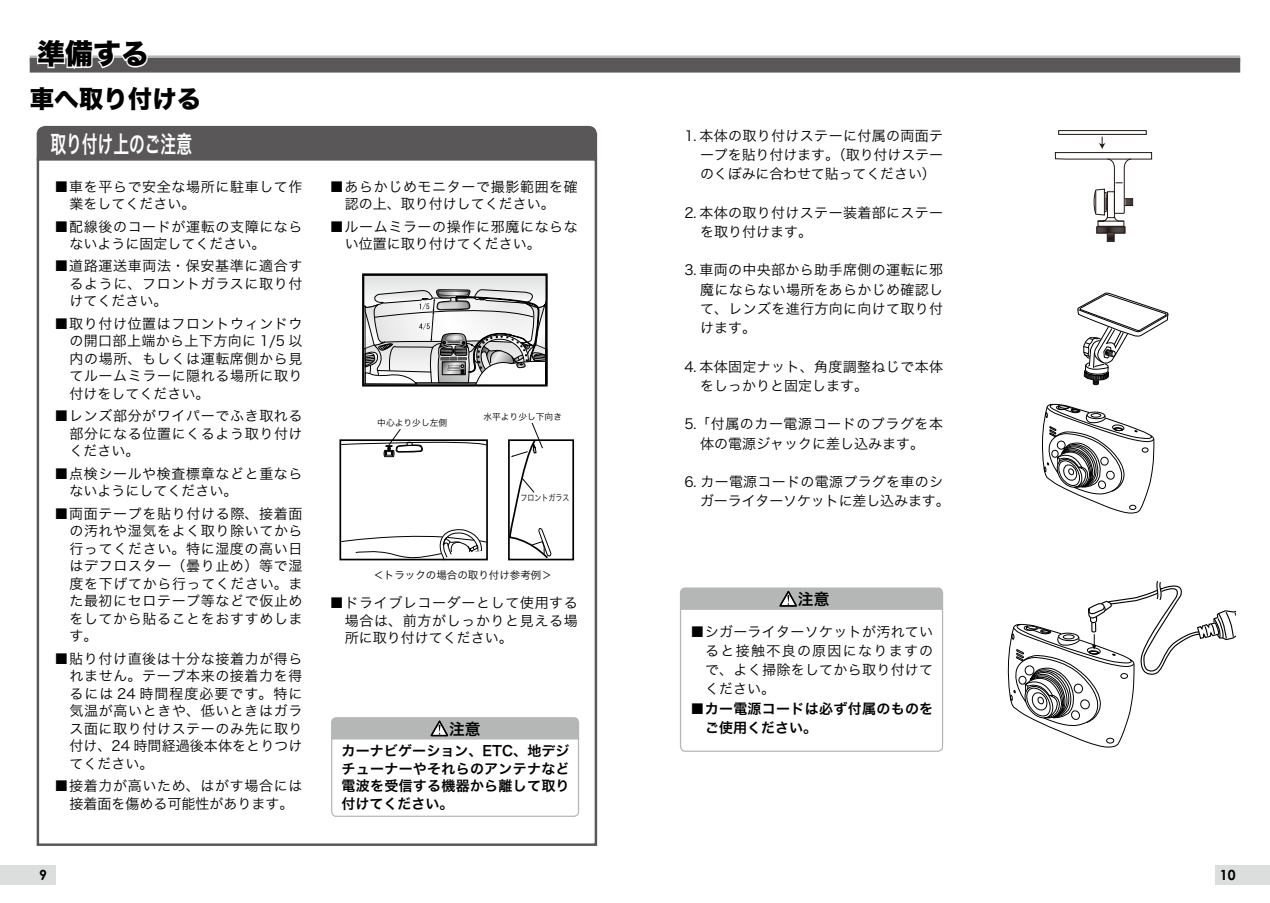
<style>
.page{position:relative;width:1270px;height:903px;background:#fff}
.page>*{position:absolute;margin:0;border:0;box-sizing:border-box;transform-origin:0 0}
.t1{font:28px "Hira Kaku Std N W8";color:#000}
.t2{font:24.5px "Hira Kaku Std N W8";color:#000}
.t3{font:23.62px "Hira Kaku Pro N W6";color:#fff;scale:.67 1}
.t4{font:15.75px "Hira Kaku Pro N W6";color:#000}
.t5{font:14px/17.5px "Hira Kaku Pro N W3";letter-spacing:.025em;color:#000;text-align:justify}
.t6{font:14px/17.5px "Hira Kaku Pro N W3";letter-spacing:.045em;color:#000}
.t7{font:14px/17.5px "Hira Kaku Pro N W6";letter-spacing:.02em;color:#000;text-align:justify}
.t8{font:14px/19.2px "Hira Kaku Pro N W3";letter-spacing:.005em;color:#000}
.t9{font:14px/17.5px "Hira Kaku Pro N W3";color:#000;text-align:center}
.t10{font:700 14px "Century Gothic";color:#000}
.t11{font:10.5px "Hira Kaku Pro N W3";color:#000}
.t12{font:8.75px "Hira Kaku Pro N W3";color:#000}
.t13{font:8.75px "Hira Kaku Pro N W3";color:#000;scale:.8 1}
.s1{font-family:"Hira Kaku Pro N W3"}
</style>
<div class="page">
<div style="left:0;top:865px;width:55px;height:20px;background:#dcdddd"></div>
<div style="left:1215px;top:865px;width:55px;height:20px;background:#dcdddd"></div>
<svg style="left:1041px;top:292px;width:128px;height:222px"></svg>
<div style="left:1058px;top:130px;width:89px;height:5px;border:1px solid #221815"></div>
<div style="left:1107px;top:233px;width:7px;height:9px;border:1px solid #221815"></div>
<svg style="left:1054px;top:137px;width:98px;height:104px"></svg>
<svg style="left:1007px;top:581px;width:228px;height:167px"></svg>
<div style="left:30px;top:55px;width:1210px;height:7px;background:#b5b6b6;border:1px solid #b5b6b6"></div>
<div style="left:30px;top:58px;width:1210px;height:15px;background:#595757;border:1px solid #595757"></div>
<svg style="left:32px;top:55px;width:117px;height:18px"></svg>
<div style="left:38px;top:127px;width:558px;height:39px;background:#595757;border-radius:7px"></div>
<div style="left:37px;top:126px;width:560px;height:41px;border:2px solid #595757;border-radius:7px"></div>
<div style="left:37px;top:158px;width:560px;height:688px;background:#fff;border:2px solid #595757"></div>
<div style="left:362px;top:273px;width:186px;height:113px;border:2px solid #000"></div>
<svg style="left:363px;top:275px;width:184px;height:111px"></svg>
<div style="left:339px;top:439px;width:149px;height:121px;border:2px solid #000"></div>
<div style="left:508px;top:439px;width:66px;height:121px;border:2px solid #000"></div>
<svg style="left:340px;top:527px;width:148px;height:34px"></svg>
<svg style="left:340px;top:429px;width:147px;height:28px"></svg>
<svg style="left:508px;top:422px;width:43px;height:138px"></svg>
<svg style="left:331px;top:717px;width:249px;height:100px"></svg>
<svg style="left:679px;top:587px;width:265px;height:165px"></svg>
<h1 class="t1" style="left:37px;top:38px;width:114px">準備する</h1>
<h2 class="t2" style="left:30px;top:86px;width:173px">車へ取り付ける</h2>
<h3 class="t3" style="left:50px;top:123px;width:213px">取り付け上のご注意</h3>
<p class="t6" style="left:69px;top:177px;width:235px;text-indent:-15px">■車を平らで安全な場所に駐車して作業をしてください。</p>
<p class="t6" style="left:69px;top:216px;width:235px;text-indent:-15px">■配線後のコードが運転の支障にならないように固定してください。</p>
<p class="t5" style="left:69px;top:256px;width:235px;text-indent:-15px">■道路運送車両法・保安基準に適合するように、フロントガラスに取り付けてください。</p>
<p class="t5" style="left:69px;top:314px;width:235px;text-indent:-15px">■取り付け位置はフロントウィンドウの開口部上端から上下方向に 1/5 以内の場所、もしくは運転席側から見てルームミラーに隠れる場所に取り付けをしてください。</p>
<p class="t5" style="left:69px;top:406px;width:235px;text-indent:-15px">■レンズ部分がワイパーでふき取れる部分になる位置にくるよう取り付けください。</p>
<p class="t6" style="left:69px;top:464px;width:235px;text-indent:-15px">■点検シールや検査標章などと重ならないようにしてください。</p>
<p class="t5" style="left:69px;top:504px;width:235px;text-indent:-15px">■両面テープを貼り付ける際、接着面の汚れや湿気をよく取り除いてから行ってください。特に湿度の高い日はデフロスター（曇り止め）等で湿度を下げてから行ってください。また最初にセロテープ等などで仮止めをしてから貼ることをおすすめします。</p>
<p class="t5" style="left:69px;top:649px;width:235px;text-indent:-15px">■貼り付け直後は十分な接着力が得られません。テープ本来の接着力を得るには 24 時間程度必要です。特に気温が高いときや、低いときはガラス面に取り付けステーのみ先に取り付け、24 時間経過後本体をとりつけてください。</p>
<p class="t9" style="left:55px;top:776px;width:250px">■接着力が高いため、はがす場合には接着面を傷める可能性があります。</p>
<p class="t6" style="left:330px;top:177px;width:250px;text-align:center">■あらかじめモニターで撮影範囲を確認の上、取り付けしてください。</p>
<p class="t6" style="left:345px;top:216px;width:235px;text-indent:-15px">■ルームミラーの操作に邪魔にならない位置に取り付けてください。</p>
<p class="t12" style="left:377px;top:415px;width:71px">中心より少し左側</p>
<p class="t12" style="left:483px;top:408px;width:80px">水平より少し下向き</p>
<p class="t13" style="left:520px;top:490px;width:63px">フロントガラス</p>
<p class="t11" style="left:373px;top:565px;width:180px">＜トラックの場合の取り付け参考例＞</p>
<p class="t5" style="left:345px;top:593px;width:235px;text-indent:-15px">■ドライブレコーダーとして使用する場合は、前方がしっかりと見える場所に取り付けてください。</p>
<p class="t4" style="left:449px;top:714px;width:33px">注意</p>
<p class="t7" style="left:342px;top:742px;width:229px">カーナビゲーション、ETC、地デジチューナーやそれらのアンテナなど電波を受信する機器から離して取り付けてください。</p>
<p class="t5" style="left:700px;top:125px;width:245px;line-height:19.2px;text-indent:-18px">⒈ 本体の取り付けステーに付属の両面テープを貼り付けます。（取り付けステーのくぼみに合わせて貼ってください）</p>
<p class="t5" style="left:700px;top:202px;width:245px;line-height:19.2px;text-indent:-18px">⒉ 本体の取り付けステー装着部にステーを取り付けます。</p>
<p class="t5" style="left:700px;top:259px;width:245px;line-height:19.2px;text-indent:-18px">⒊ 車両の中央部から助手席側の運転に邪魔にならない場所をあらかじめ確認して、レンズを進行方向に向けて取り付けます。</p>
<p class="t5" style="left:700px;top:356px;width:244px;line-height:19.2px;text-indent:-18px">⒋ 本体固定ナット、角度調整ねじで本体をしっかりと固定します。</p>
<p class="t5" style="left:682px;top:413px;width:262px;line-height:19.2px;text-align:center">⒌「付属のカー電源コードのプラグを本体の電源ジャックに差し込みます。</p>
<p class="t8" style="left:700px;top:471px;width:251px;text-indent:-18px">⒍ カー電源コードの電源プラグを車のシガーライターソケットに差し込みます。</p>
<p class="t4" style="left:798px;top:585px;width:33px">注意</p>
<p class="t5" style="left:705px;top:621px;width:229px;line-height:19.2px;text-indent:-15px">■シガーライターソケットが汚れていると接触不良の原因になりますので、よく掃除をしてから取り付けてください。</p>
<p class="t7" style="left:705px;top:698px;width:229px;line-height:19.2px;text-indent:-15px"><span class="s1">■</span>カー電源コードは必ず付属のものをご使用ください。</p>
<p class="t10" style="left:39px;top:866px;width:9px">9</p>
<p class="t10" style="left:1220px;top:866px;width:17px">10</p>
</div>
